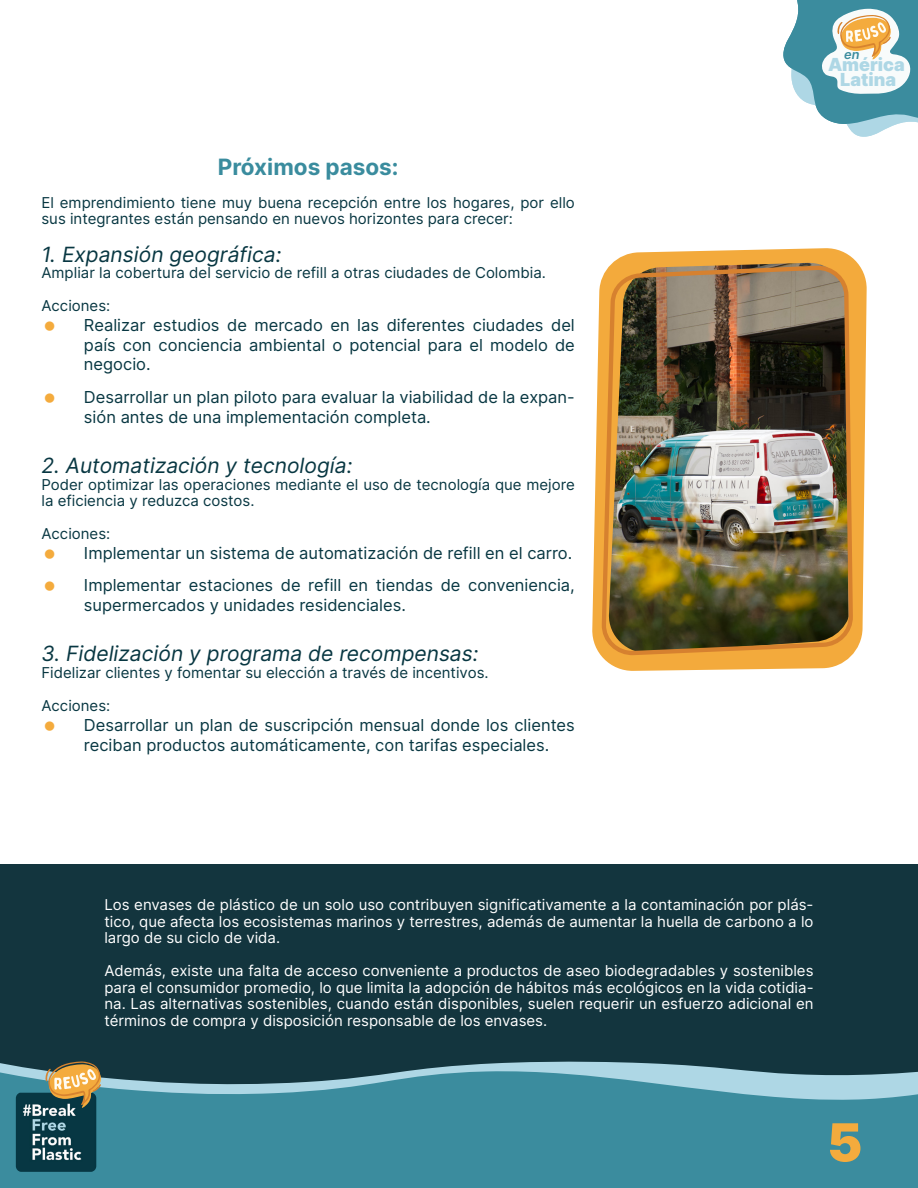
<style>
.page{position:relative;width:918px;height:1188px;background:#fff}
.page>*{position:absolute;margin:0;border:0;box-sizing:border-box;transform-origin:0 0}
.t1{font:900 52.5px "Inter";color:#f4ab3d}
.t2{font:700 22.5px "Inter";color:#3a8c9e}
.t3{font:italic 21px "Inter";color:#083742}
.t4{font:900 18px/15.1px "Inter";color:#aed7e5;text-align:center}
.t5{font:16.5px/19.8px "Inter";color:#083742}
.t6{font:15px/16.5px "Inter";color:#fff;text-align:justify}
.t7{font:15px/16.5px "Inter";color:#083742}
.t8{font:italic 600 12.75px "Inter";color:#3b8c9e}
</style>
<div class="page">
<div style="left:0;top:864px;width:918px;height:324px;background:#13353e"></div>
<svg style="left:592px;top:248px;width:275px;height:423px;fill:#f3aa3c"></svg>
<img style="left:603px;top:263px;width:248px;height:395px">
<svg style="left:0;top:1061px;width:918px;height:127px;background:#43899a"></svg>
<svg style="left:45px;top:1061px;width:56px;height:47px"></svg>
<svg style="left:783px;top:0;width:135px;height:137px"></svg>
<h2 class="t2" style="left:218px;top:150px;width:182px">Próximos pasos:</h2>
<p class="t7" style="left:41px;top:194px;width:535px">El emprendimiento tiene muy buena recepción entre los hogares, por ello sus integrantes están pensando en nuevos horizontes para crecer:</p>
<h3 class="t3" style="left:41px;top:239px;width:242px">1. Expansión geográfica:</h3>
<p class="t7" style="left:41px;top:264px;width:506px">Ampliar la cobertura del servicio de refill a otras ciudades de Colombia.</p>
<p class="t7" style="left:41px;top:297px;width:70px">Acciones:</p>
<p class="t5" style="left:84px;top:315px;width:492px;text-align:justify">Realizar estudios de mercado en las diferentes ciudades del país con conciencia ambiental o potencial para el modelo de negocio.</p>
<p class="t5" style="left:84px;top:387px;width:492px">Desarrollar un plan piloto para evaluar la viabilidad de la expan&shy;sión antes de una implementación completa.</p>
<h3 class="t3" style="left:41px;top:450px;width:313px">2. Automatización y tecnología:</h3>
<p class="t7" style="left:41px;top:476px;width:535px">Poder optimizar las operaciones mediante el uso de tecnología que mejore la eficiencia y reduzca costos.</p>
<p class="t7" style="left:41px;top:525px;width:70px">Acciones:</p>
<p class="t5" style="left:84px;top:536px;width:492px;line-height:32.5px">Implementar un sistema de automatización de refill en el carro.<br>Implementar estaciones de refill en tiendas de conveniencia,</p>
<p class="t5" style="left:84px;top:595px;width:323px">supermercados y unidades residenciales.</p>
<h3 class="t3" style="left:41px;top:639px;width:439px">3. Fidelización y programa de recompensas:</h3>
<p class="t7" style="left:41px;top:664px;width:449px">Fidelizar clientes y fomentar su elección a través de incentivos.</p>
<p class="t7" style="left:41px;top:697px;width:70px">Acciones:</p>
<p class="t5" style="left:84px;top:715px;width:492px">Desarrollar un plan de suscripción mensual donde los clientes reciban productos automáticamente, con tarifas especiales.</p>
<p class="t8" style="left:844px;top:45px;width:17px">en</p>
<p class="t4" style="left:828px;top:57px;width:78px">América<br>Latina</p>
<p class="t6" style="left:104px;top:896px;width:711px">Los envases de plástico de un solo uso contribuyen significativamente a la contaminación por plás&shy;tico, que afecta los ecosistemas marinos y terrestres, además de aumentar la huella de carbono a lo largo de su ciclo de vida.</p>
<p class="t6" style="left:104px;top:962px;width:711px">Además, existe una falta de acceso conveniente a productos de aseo biodegradables y sostenibles para el consumidor promedio, lo que limita la adopción de hábitos más ecológicos en la vida cotidia&shy;na. Las alternativas sostenibles, cuando están disponibles, suelen requerir un esfuerzo adicional en términos de compra y disposición responsable de los envases.</p>
<h1 class="t1" style="left:827px;top:1104px;width:37px">5</h1>
</div>
